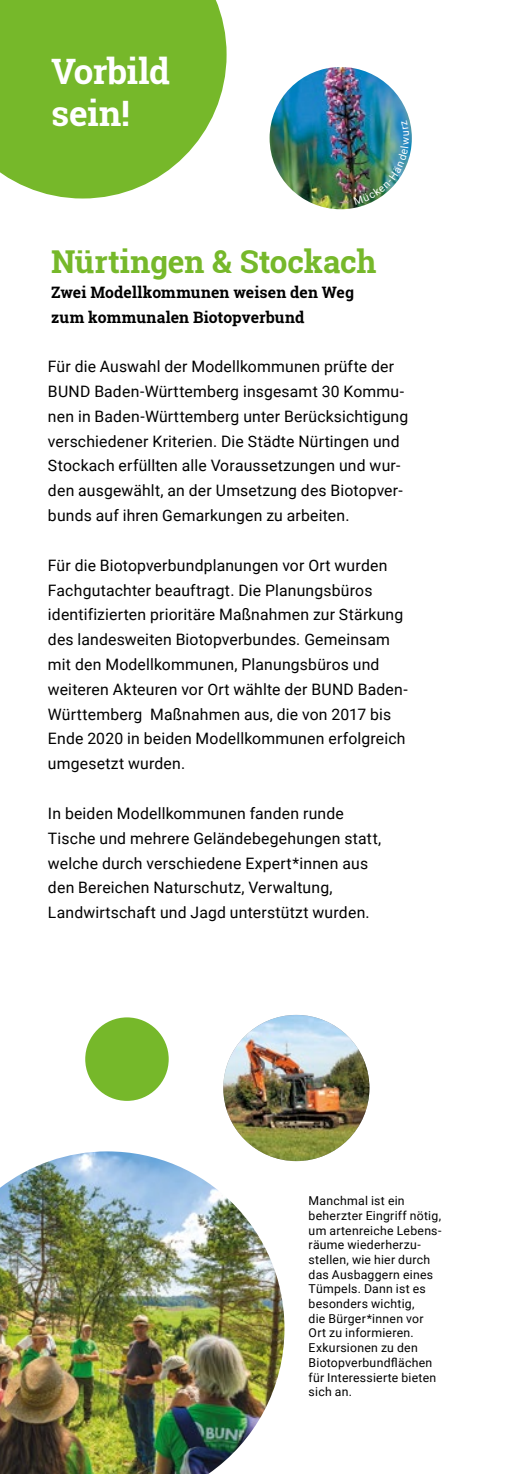
<style>
.page{position:relative;width:521px;height:1474px;background:#fff}
.page>*{position:absolute;margin:0;border:0;box-sizing:border-box;transform-origin:0 0}
.t1{font:700 35px/42px "Roboto Slab";letter-spacing:-.01em;color:#fff}
.t2{font:700 31.5px "Roboto Slab";letter-spacing:-.005em;color:#76b82a}
.t3{font:15.75px/24.8px "Roboto";letter-spacing:.01em;color:#000}
.t4{font:700 15.75px/24.8px "Roboto Slab";letter-spacing:.005em;color:#000}
.t5{font:12.25px/14.7px "Roboto";letter-spacing:.02em;color:#000}
</style>
<div class="page">
<img style="left:223px;top:1014px;width:146px;height:147px;border-radius:73px">
<img style="left:0;top:1151px;width:284px;height:322px">
<svg style="left:0;top:0;width:227px;height:198px;background:#86c043"></svg>
<div style="left:85px;top:1017px;width:84px;height:83px;background:#76b82a;border-radius:50%"></div>
<img style="left:270px;top:67px;width:142px;height:142px">
<h1 class="t1" style="left:51px;top:49px;width:120px">Vorbild sein!</h1>
<h2 class="t2" style="left:51px;top:240px;width:327px">Nürtingen &amp; Stockach</h2>
<p class="t4" style="left:51px;top:279px;width:304px">Zwei Modellkommunen weisen den Weg zum kommunalen Biotopverbund</p>
<p class="t3" style="left:48px;top:353px;width:362px">Für die Auswahl der Modellkommunen prüfte der BUND Baden-Württemberg insgesamt 30 Kommu&shy;nen in Baden-Württemberg unter Berücksichtigung verschiedener Kriterien. Die Städte Nürtingen und Stockach erfüllten alle Voraussetzungen und wur&shy;den ausgewählt, an der Umsetzung des Biotopver&shy;bunds auf ihren Gemarkungen zu arbeiten.</p>
<p class="t3" style="left:48px;top:552px;width:361px">Für die Biotopverbundplanungen vor Ort wurden Fachgutachter beauftragt. Die Planungsbüros identifizierten prioritäre Maßnahmen zur Stärkung des landesweiten Biotopverbundes. Gemeinsam mit den Modellkommunen, Planungsbüros und weiteren Akteuren vor Ort wählte der BUND Baden-Württemberg Maßnahmen aus, die von 2017 bis Ende 2020 in beiden Modellkommunen erfolgreich umgesetzt wurden.</p>
<p class="t3" style="left:48px;top:800px;width:335px">In beiden Modellkommunen fanden runde Tische und mehrere Geländebegehungen statt, welche durch verschiedene Expert*innen aus den Bereichen Naturschutz, Verwaltung, Landwirtschaft und Jagd unterstützt wurden.</p>
<p class="t5" style="left:309px;top:1192px;width:134px">Manchmal ist ein beherzter Eingriff nötig, um artenreiche Lebens&shy;räume wiederherzu&shy;stellen, wie hier durch das Ausbaggern eines<br>Tümpels. Dann ist es besonders wichtig,<br>die Bürger*innen vor<br>Ort zu informieren.<br>Exkursionen zu den<br>Biotopverbundflächen für Interessierte bieten sich an.</p>
</div>
